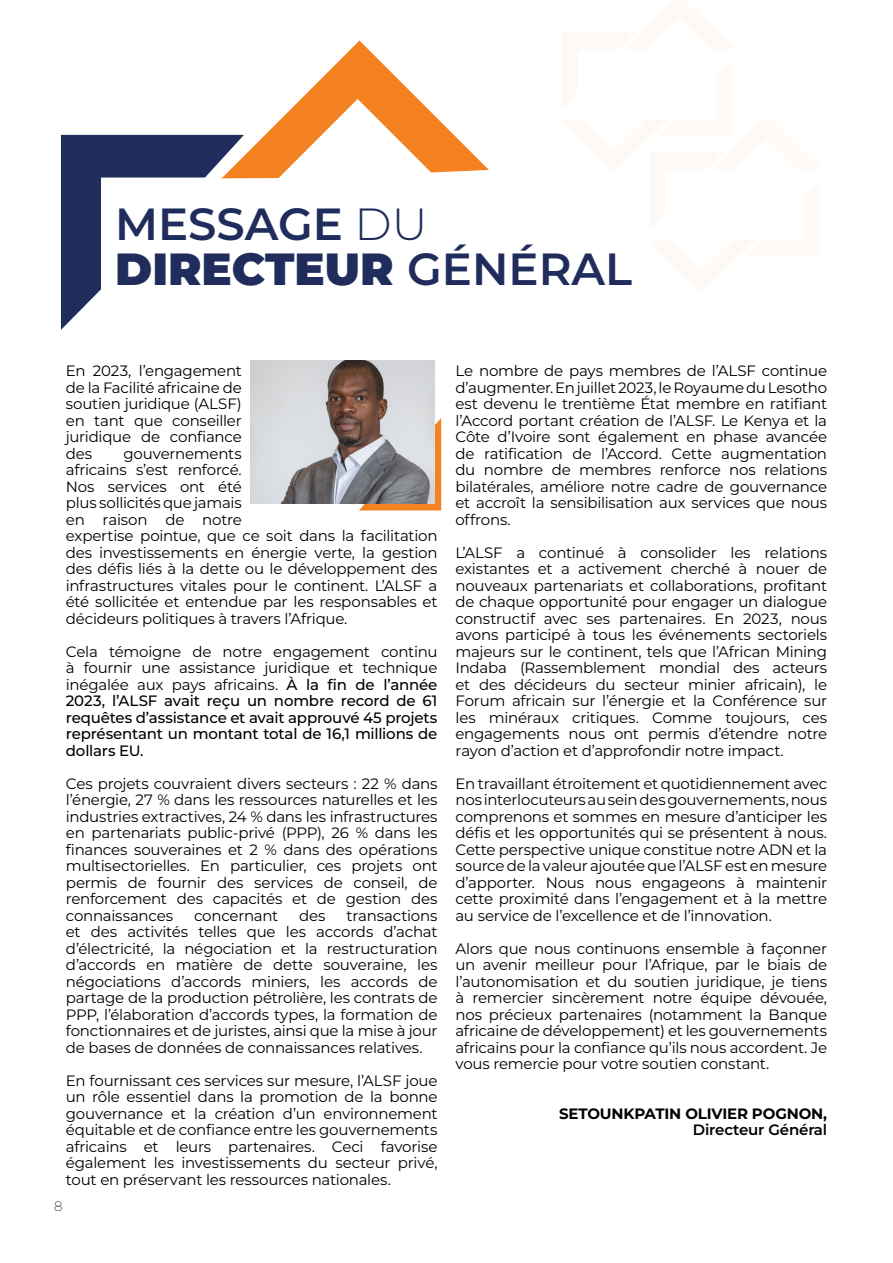
<style>
.page{position:relative;width:893px;height:1263px;background:#fff}
.page>*{position:absolute;margin:0;border:0;box-sizing:border-box;transform-origin:0 0}
.t1{font:900 45px/45px "Montserrat";color:#202d5c}
.t2{font:600 45px "Montserrat";color:#202d5c}
.t3{font:15px/16.5px "Montserrat";letter-spacing:-.015em;color:#000;text-align:justify}
.t4{font:500 15px/16.5px "Montserrat";letter-spacing:-.015em;color:#000;text-align:justify}
.t5{font:700 15px "Montserrat";letter-spacing:-.01em;color:#000}
.t6{font:600 15px "Montserrat";letter-spacing:-.01em;color:#000}
.t7{font:200 13.5px "Montserrat";color:#000}
.s1{font-weight:600}
.s2{font-weight:300}
.s3{font-weight:400}
</style>
<div class="page">
<svg style="left:359px;top:418px;width:82px;height:92px"></svg>
<img style="left:250px;top:360px;width:185px;height:143px">
<svg style="left:61px;top:41px;width:428px;height:289px"></svg>
<h1 class="t1" style="left:115px;top:201px;width:314px"><span class="s1">Message</span> <span class="s2">du<br></span>DIRECTEUR</h1>
<h1 class="t2" style="left:407px;top:239px;width:34px">génér</h1>
<h1 class="t2" style="left:572px;top:239px;width:62px">al</h1>
<p class="t3" style="left:66px;top:362px;width:177px">En 2023, l’engagement de la Facilité africaine de soutien juridique (ALSF) en tant que conseiller juridique de confiance des</p>
<p class="t3" style="left:66px;top:445px;width:373px;text-align:left;text-indent:58px">gouvernements<br>africains s’est renforcé.<br>Nos services ont été<br>plus sollicités que jamais<br>en raison de notre<br>expertise pointue, que ce soit dans la facilitation des investissements en énergie verte, la gestion des défis liés à la dette ou le développement des infrastructures vitales pour le continent. L’ALSF a été sollicitée et entendue par les responsables et décideurs politiques à travers l’Afrique.</p>
<p class="t4" style="left:66px;top:643px;width:373px"><span class="s3">Cela témoigne de notre engagement continu à fournir une assistance juridique et technique inégalée aux pays africains.</span> À la fin de l’année 2023, l’ALSF avait reçu un nombre record de 61 requêtes d’assistance et avait approuvé 45 projets représentant un montant total de 16,1 millions de dollars EU.</p>
<p class="t3" style="left:66px;top:775px;width:373px">Ces projets couvraient divers secteurs : 22 % dans l’énergie, 27 % dans les ressources naturelles et les industries extractives, 24 % dans les infrastructures en partenariats public-privé (PPP), 26 % dans les finances souveraines et 2 % dans des opérations multisectorielles. En particulier, ces projets ont permis de fournir des services de conseil, de renforcement des capacités et de gestion des connaissances</p>
<p class="t3" style="left:66px;top:907px;width:373px;text-indent:281px">transactions et des activités telles que les accords d’achat d’électricité, la négociation et la restructuration d’accords en matière de dette souveraine, les négociations d’accords miniers, les accords de partage de la production pétrolière, les contrats de PPP, l’élaboration d’accords types, la formation de fonctionnaires et de juristes, ainsi que la mise à jour de bases de données de connaissances relatives.</p>
<p class="t3" style="left:66px;top:1072px;width:373px">En fournissant ces services sur mesure, l’ALSF joue un rôle essentiel dans la promotion de la bonne gouvernance et la création d’un environnement équitable et de confiance entre les gouvernements africains et leurs partenaires. Ceci favorise également les investissements du secteur privé, tout en préservant les ressources nationales.</p>
<p class="t3" style="left:194px;top:907px;width:86px">concernant</p>
<p class="t3" style="left:299px;top:907px;width:28px">des</p>
<p class="t7" style="left:54px;top:1197px;width:10px">8</p>
<p class="t3" style="left:455px;top:362px;width:373px">Le nombre de pays membres de l’ALSF continue d’augmenter. En juillet 2023, le Royaume du Lesotho est devenu le trentième État membre en ratifiant l’Accord portant création de l’ALSF. Le Kenya et la Côte d’Ivoire sont également en phase avancée de ratification de l’Accord. Cette augmentation du nombre de membres renforce nos relations bilatérales, améliore notre cadre de gouvernance et accroît la sensibilisation aux services que nous offrons.</p>
<p class="t3" style="left:455px;top:544px;width:373px">L’ALSF a continué à consolider les relations existantes et a activement cherché à nouer de nouveaux partenariats et collaborations, profitant de chaque opportunité pour engager un dialogue constructif avec ses partenaires. En 2023, nous avons participé à tous les événements sectoriels majeurs sur le continent, tels que l’African Mining Indaba (Rassemblement mondial des acteurs et des décideurs du secteur minier africain), le Forum africain sur l’énergie et la Conférence sur les minéraux critiques. Comme toujours, ces engagements nous ont permis d’étendre notre rayon d’action et d’approfondir notre impact.</p>
<p class="t3" style="left:455px;top:775px;width:373px">En travaillant étroitement et quotidiennement avec nos interlocuteurs au sein des gouvernements, nous comprenons et sommes en mesure d’anticiper les défis et les opportunités qui se présentent à nous.<br>Cette perspective unique constitue notre ADN et la source de la valeur ajoutée que l’ALSF est en mesure d’apporter. Nous nous engageons à maintenir cette proximité dans l’engagement et à la mettre au service de l’excellence et de l’innovation.</p>
<p class="t3" style="left:455px;top:940px;width:373px">Alors que nous continuons ensemble à façonner un avenir meilleur pour l’Afrique, par le biais de l’autonomisation et du soutien juridique, je tiens à remercier sincèrement notre équipe dévouée, nos précieux partenaires (notamment la Banque africaine de développement) et les gouvernements africains pour la confiance qu’ils nous accordent. Je vous remercie pour votre soutien constant.</p>
<p class="t5" style="left:559px;top:1104px;width:21px">SETOUNKPATIN</p>
<p class="t5" style="left:685px;top:1104px;width:46px">OLIVIER</p>
<p class="t5" style="left:752px;top:1104px;width:24px">POGNON</p>
<p class="t5" style="left:823px;top:1104px;width:5px">,</p>
<p class="t6" style="left:693px;top:1120px;width:136px">Directeur Général</p>
</div>
